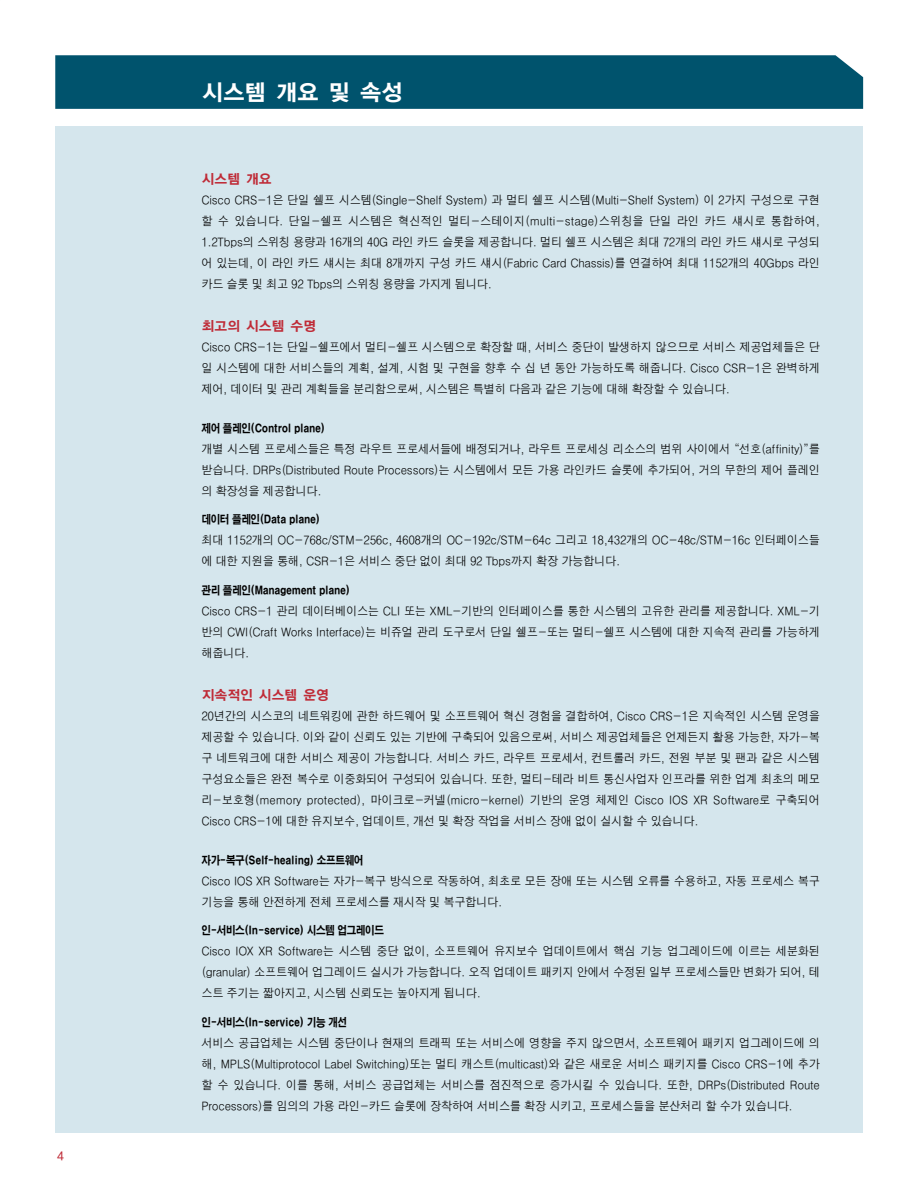
<style>
.page{position:relative;width:918px;height:1188px;background:#fff}
.page>*{position:absolute;margin:0;border:0;box-sizing:border-box;transform-origin:0 0}
.t1{font:22.5px "YGO15";letter-spacing:-.055em;color:#fff}
.t2{font:13.5px "YGO15";letter-spacing:-.055em;color:#bf2b37}
.t3{font:500 12px/21px "HY Go Thic";letter-spacing:-.04em;color:#000;text-align:justify;scale:.95 1}
.t4{font:700 12px "HY Go Thic";color:#bf2b37}
.t5{font:11.25px "HY Go Thic Extra";letter-spacing:-.03em;color:#000;scale:.85 1}
</style>
<div class="page">
<div style="left:55px;top:55px;width:808px;height:54px;background:#00536d"></div>
<div style="left:55px;top:126px;width:808px;height:1007px;background:#d5e6ed"></div>
<p class="t4" style="left:57px;top:1151px;width:9px">4</p>
<h1 class="t1" style="left:201px;top:82px;width:203px">시스템 개요 및 속성</h1>
<p class="t2" style="left:201px;top:173px;width:72px">시스템 개요</p>
<p class="t3" style="left:201px;top:191px;width:653px">Cisco CRS-1은 단일 쉘프 시스템(Single-Shelf System) 과 멀티 쉘프 시스템(Multi-Shelf System) 이 2가지 구성으로 구현 할 수 있습니다. 단일-쉘프 시스템은 혁신적인 멀티-스테이지(multi-stage)스위칭을 단일 라인 카드 섀시로 통합하여, 1.2Tbps의 스위칭 용량과 16개의 40G 라인 카드 슬롯을 제공합니다. 멀티 쉘프 시스템은 최대 72개의 라인 카드 섀시로 구성되 어 있는데, 이 라인 카드 섀시는 최대 8개까지 구성 카드 섀시(Fabric Card Chassis)를 연결하여 최대 1152개의 40Gbps 라인 카드 슬롯 및 최고 92 Tbps의 스위칭 용량을 가지게 됩니다.</p>
<p class="t2" style="left:201px;top:320px;width:117px">최고의 시스템 수명</p>
<p class="t3" style="left:201px;top:338px;width:653px">Cisco CRS-1는 단일-쉘프에서 멀티-쉘프 시스템으로 확장할 때, 서비스 중단이 발생하지 않으므로 서비스 제공업체들은 단 일 시스템에 대한 서비스들의 계획, 설계, 시험 및 구현을 향후 수 십 년 동안 가능하도록 해줍니다. Cisco CSR-1은 완벽하게 제어, 데이터 및 관리 계획들을 분리함으로써, 시스템은 특별히 다음과 같은 기능에 대해 확장할 수 있습니다.</p>
<p class="t5" style="left:201px;top:423px;width:147px">제어 플레인(Control plane)</p>
<p class="t3" style="left:201px;top:440px;width:653px">개별 시스템 프로세스들은 특정 라우트 프로세서들에 배정되거나, 라우트 프로세싱 리소스의 범위 사이에서“선호(affinity)”를 받습니다. DRPs(Distributed Route Processors)는 시스템에서 모든 가용 라인카드 슬롯에 추가되어, 거의 무한의 제어 플레인 의 확장성을 제공합니다.</p>
<p class="t5" style="left:201px;top:515px;width:141px">데이터 플레인(Data plane)</p>
<p class="t3" style="left:201px;top:531px;width:653px">최대 1152개의 OC-768c/STM-256c, 4608개의 OC-192c/STM-64c 그리고 18,432개의 OC-48c/STM-16c 인터페이스들 에 대한 지원을 통해, CSR-1은 서비스 중단 없이 최대 92 Tbps까지 확장 가능합니다.</p>
<p class="t5" style="left:201px;top:585px;width:177px">관리 플레인(Management plane)</p>
<p class="t3" style="left:201px;top:602px;width:653px">Cisco CRS-1 관리 데이터베이스는 CLI 또는 XML-기반의 인터페이스를 통한 시스템의 고유한 관리를 제공합니다. XML-기 반의 CWI(Craft Works Interface)는 비쥬얼 관리 도구로서 단일 쉘프-또는 멀티-쉘프 시스템에 대한 지속적 관리를 가능하게 해줍니다.</p>
<p class="t2" style="left:201px;top:689px;width:129px">지속적인 시스템 운영</p>
<p class="t3" style="left:201px;top:707px;width:653px">20년간의 시스코의 네트워킹에 관한 하드웨어 및 소프트웨어 혁신 경험을 결합하여, Cisco CRS-1은 지속적인 시스템 운영을 제공할 수 있습니다. 이와 같이 신뢰도 있는 기반에 구축되어 있음으로써, 서비스 제공업체들은 언제든지 활용 가능한, 자가-복 구 네트워크에 대한 서비스 제공이 가능합니다. 서비스 카드, 라우트 프로세서, 컨트롤러 카드, 전원 부분 및 팬과 같은 시스템 구성요소들은 완전 복수로 이중화되어 구성되어 있습니다. 또한, 멀티-테라 비트 통신사업자 인프라를 위한 업계 최초의 메모 리-보호형(memory protected), 마이크로-커넬(micro-kernel) 기반의 운영 체제인 Cisco IOS XR Software로 구축되어 Cisco CRS-1에 대한 유지보수, 업데이트, 개선 및 확장 작업을 서비스 장애 없이 실시할 수 있습니다.</p>
<p class="t5" style="left:201px;top:855px;width:192px">자가-복구(Self-healing) 소프트웨어</p>
<p class="t3" style="left:201px;top:872px;width:653px">Cisco IOS XR Software는 자가-복구 방식으로 작동하여, 최초로 모든 장애 또는 시스템 오류를 수용하고, 자동 프로세스 복구 기능을 통해 안전하게 전체 프로세스를 재시작 및 복구합니다.</p>
<p class="t5" style="left:201px;top:926px;width:216px">인-서비스(In-service) 시스템 업그레이드</p>
<p class="t3" style="left:201px;top:942px;width:653px">Cisco IOX XR Software는 시스템 중단 없이, 소프트웨어 유지보수 업데이트에서 핵심 기능 업그레이드에 이르는 세분화된 (granular) 소프트웨어 업그레이드 실시가 가능합니다. 오직 업데이트 패키지 안에서 수정된 일부 프로세스들만 변화가 되어, 테 스트 주기는 짧아지고, 시스템 신뢰도는 높아지게 됩니다.</p>
<p class="t5" style="left:201px;top:1017px;width:173px">인-서비스(In-service) 기능 개선</p>
<p class="t3" style="left:201px;top:1034px;width:653px">서비스 공급업체는 시스템 중단이나 현재의 트래픽 또는 서비스에 영향을 주지 않으면서, 소프트웨어 패키지 업그레이드에 의 해, MPLS(Multiprotocol Label Switching)또는 멀티 캐스트(multicast)와 같은 새로운 서비스 패키지를 Cisco CRS-1에 추가 할 수 있습니다. 이를 통해, 서비스 공급업체는 서비스를 점진적으로 증가시킬 수 있습니다. 또한, DRPs(Distributed Route Processors)를 임의의 가용 라인-카드 슬롯에 장착하여 서비스를 확장 시키고, 프로세스들을 분산처리 할 수가 있습니다.</p>
</div>
